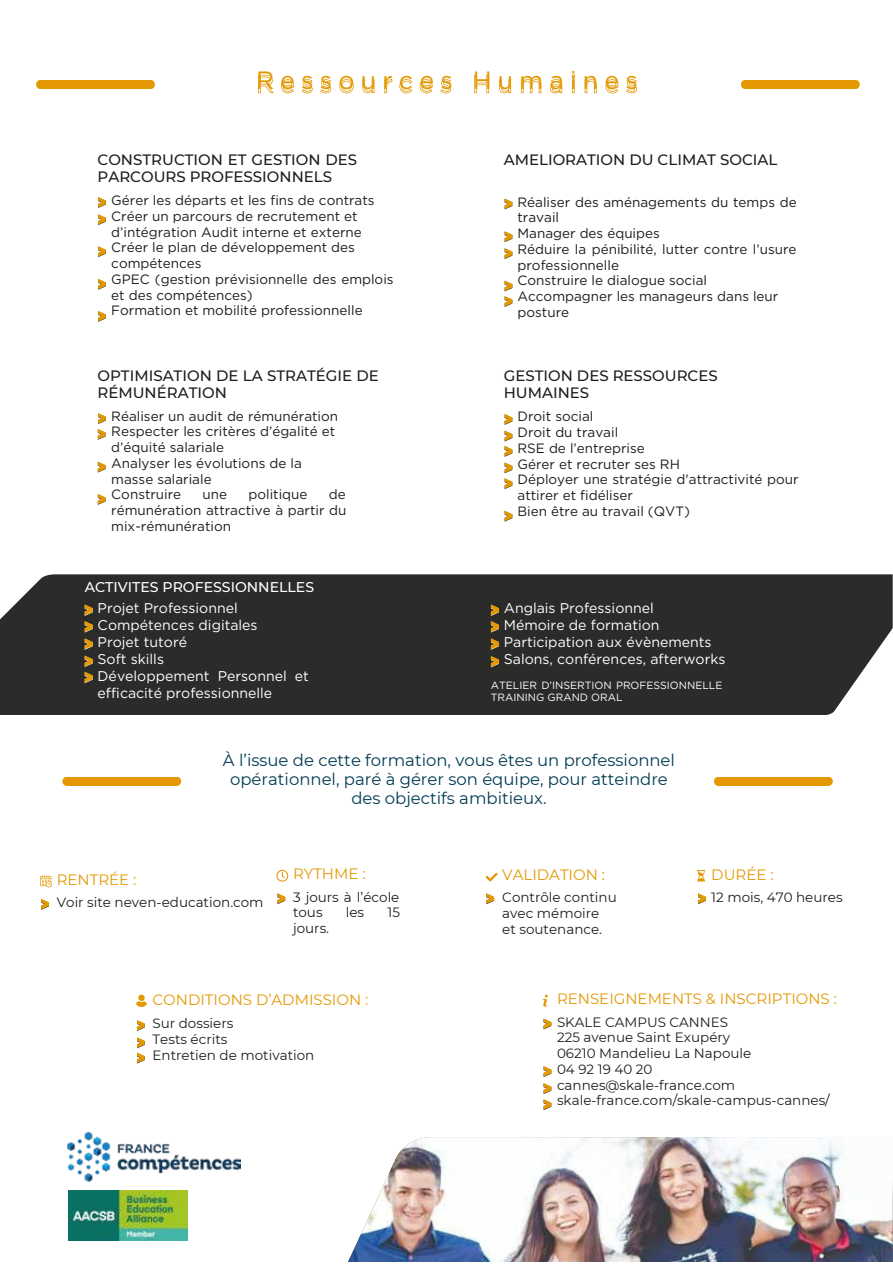
<style>
.page{position:relative;width:893px;height:1264px;background:#fff}
.page>*{position:absolute;margin:0;border:0;box-sizing:border-box;transform-origin:0 0}
.t1{font:25.05px "Gotham";letter-spacing:.245em;color:#e49903}
.t2{font:16.5px/19px "Montserrat";color:#003b54;text-align:center}
.t3{font:500 15px/16.8px "Montserrat";color:#1d1d1b}
.t4{font:15px "Montserrat";color:#e49903}
.t5{font:14.1px/16.8px "Gotham";color:#fff}
.t6{font:500 14.1px "Montserrat";color:#fff}
.t7{font:13.5px/15.8px "Gotham";color:#1d1d1b}
.t8{font:13.5px/15.8px "Montserrat";color:#1d1d1b}
.t9{font:10.5px/12.3px "Gotham";color:#fff}
</style>
<div class="page">
<div style="left:36px;top:80px;width:118px;height:9px;background:#e49903;border-radius:5px"></div>
<div style="left:62px;top:776px;width:119px;height:9px;background:#e49903;border-radius:5px"></div>
<svg style="left:98px;top:197px;width:8px;height:11px"></svg>
<svg style="left:258px;top:75px;width:16px;height:18px"></svg>
<svg style="left:281px;top:79px;width:13px;height:14px"></svg>
<svg style="left:302px;top:79px;width:10px;height:14px"></svg>
<svg style="left:320px;top:79px;width:11px;height:14px"></svg>
<svg style="left:339px;top:79px;width:14px;height:14px"></svg>
<svg style="left:362px;top:79px;width:12px;height:14px"></svg>
<svg style="left:384px;top:79px;width:8px;height:14px"></svg>
<svg style="left:399px;top:79px;width:13px;height:14px"></svg>
<svg style="left:419px;top:79px;width:13px;height:14px"></svg>
<svg style="left:440px;top:79px;width:11px;height:14px"></svg>
<svg style="left:474px;top:75px;width:15px;height:18px"></svg>
<svg style="left:499px;top:79px;width:12px;height:14px"></svg>
<svg style="left:521px;top:79px;width:20px;height:14px"></svg>
<svg style="left:550px;top:79px;width:12px;height:14px"></svg>
<svg style="left:571px;top:74px;width:3px;height:19px"></svg>
<svg style="left:584px;top:79px;width:12px;height:14px"></svg>
<svg style="left:605px;top:79px;width:13px;height:14px"></svg>
<svg style="left:626px;top:79px;width:11px;height:14px"></svg>
<div style="left:0;top:574px;width:892px;height:141px;background:#2b2b2a"></div>
<div style="left:713px;top:776px;width:119px;height:9px;background:#e49903;border-radius:5px"></div>
<div style="left:740px;top:80px;width:119px;height:9px;background:#e49903;border-radius:5px"></div>
<img style="left:348px;top:1137px;width:544px;height:124px">
<svg style="left:40px;top:875px;width:12px;height:12px"></svg>
<svg style="left:85px;top:604px;width:8px;height:28px"></svg>
<svg style="left:85px;top:638px;width:8px;height:45px"></svg>
<svg style="left:136px;top:994px;width:11px;height:13px"></svg>
<svg style="left:276px;top:869px;width:12px;height:12px"></svg>
<svg style="left:486px;top:873px;width:11px;height:8px"></svg>
<svg style="left:491px;top:604px;width:8px;height:28px"></svg>
<svg style="left:491px;top:638px;width:8px;height:12px"></svg>
<svg style="left:491px;top:656px;width:8px;height:11px"></svg>
<svg style="left:542px;top:994px;width:6px;height:12px"></svg>
<svg style="left:697px;top:870px;width:8px;height:11px"></svg>
<img style="left:67px;top:1131px;width:173px;height:50px">
<img style="left:68px;top:1190px;width:119px;height:50px">
<svg style="left:41px;top:899px;width:8px;height:10px"></svg>
<svg style="left:98px;top:461px;width:7px;height:11px"></svg>
<svg style="left:98px;top:494px;width:7px;height:11px"></svg>
<svg style="left:98px;top:214px;width:8px;height:11px"></svg>
<svg style="left:98px;top:246px;width:8px;height:11px"></svg>
<svg style="left:98px;top:279px;width:8px;height:11px"></svg>
<svg style="left:98px;top:311px;width:8px;height:11px"></svg>
<svg style="left:98px;top:413px;width:8px;height:27px"></svg>
<svg style="left:137px;top:1020px;width:8px;height:10px"></svg>
<svg style="left:137px;top:1037px;width:8px;height:26px"></svg>
<svg style="left:277px;top:893px;width:8px;height:11px"></svg>
<svg style="left:486px;top:893px;width:8px;height:11px"></svg>
<svg style="left:504px;top:198px;width:8px;height:11px"></svg>
<svg style="left:504px;top:231px;width:8px;height:11px"></svg>
<svg style="left:504px;top:248px;width:8px;height:11px"></svg>
<svg style="left:504px;top:280px;width:8px;height:27px"></svg>
<svg style="left:504px;top:414px;width:8px;height:75px"></svg>
<svg style="left:504px;top:510px;width:8px;height:11px"></svg>
<svg style="left:543px;top:1018px;width:8px;height:11px"></svg>
<svg style="left:543px;top:1066px;width:8px;height:11px"></svg>
<svg style="left:543px;top:1083px;width:8px;height:27px"></svg>
<svg style="left:698px;top:893px;width:7px;height:11px"></svg>
<h1 class="t1" style="left:256px;top:65px;width:383px">Ressources Humaines</h1>
<p class="t3" style="left:97px;top:151px;width:261px">CONSTRUCTION ET GESTION DES<br>PARCOURS PROFESSIONNELS</p>
<p class="t3" style="left:503px;top:152px;width:275px">AMELIORATION DU CLIMAT SOCIAL</p>
<p class="t7" style="left:111px;top:192px;width:284px">Gérer les départs et les fins de contrats Créer un parcours de recrutement et d’intégration Audit interne et externe Créer le plan de développement des compétences<br>GPEC (gestion prévisionnelle des emplois et des compétences)<br>Formation et mobilité professionnelle</p>
<p class="t7" style="left:517px;top:194px;width:281px">Réaliser des aménagements du temps de travail<br>Manager des équipes<br>Réduire la pénibilité, lutter contre l’usure professionnelle<br>Construire le dialogue social<br>Accompagner les manageurs dans leur posture</p>
<p class="t3" style="left:97px;top:367px;width:283px">OPTIMISATION DE LA STRATÉGIE DE<br>RÉMUNÉRATION</p>
<p class="t7" style="left:111px;top:408px;width:228px">Réaliser un audit de rémunération<br>Respecter les critères d’égalité et d’équité salariale<br>Analyser les évolutions de la masse salariale<br>Construire</p>
<p class="t7" style="left:111px;top:486px;width:236px;text-align:justify;text-indent:217px">de rémunération attractive à partir du mix-rémunération</p>
<p class="t7" style="left:202px;top:486px;width:26px">une</p>
<p class="t7" style="left:248px;top:486px;width:61px">politique</p>
<p class="t6" style="left:85px;top:578px;width:231px">ACTIVITES PROFESSIONNELLES</p>
<p class="t3" style="left:503px;top:367px;width:215px">GESTION DES RESSOURCES<br>HUMAINES</p>
<p class="t7" style="left:517px;top:408px;width:282px">Droit social<br>Droit du travail<br>RSE de l’entreprise<br>Gérer et recruter ses RH<br>Déployer une stratégie d'attractivité pour attirer et fidéliser<br>Bien être au travail (QVT)</p>
<p class="t5" style="left:98px;top:599px;width:213px">Projet Professionnel<br>Compétences digitales<br>Projet tutoré<br>Soft skills<br>Développement Personnel et efficacité professionnelle</p>
<p class="t5" style="left:504px;top:599px;width:223px">Anglais Professionnel<br>Mémoire de formation<br>Participation aux évènements<br>Salons, conférences, afterworks</p>
<p class="t9" style="left:491px;top:678px;width:233px">ATELIER D’INSERTION PROFESSIONNELLE<br>TRAINING GRAND ORAL</p>
<p class="t4" style="left:57px;top:870px;width:81px">RENTRÉE :</p>
<p class="t2" style="left:223px;top:750px;width:453px">À l’issue de cette formation, vous êtes un professionnel opérationnel, paré à gérer son équipe, pour atteindre des objectifs ambitieux.</p>
<p class="t4" style="left:293px;top:864px;width:74px">RYTHME :</p>
<p class="t4" style="left:502px;top:865px;width:104px">VALIDATION :</p>
<p class="t8" style="left:57px;top:894px;width:208px">Voir site neven-education.com</p>
<p class="t8" style="left:293px;top:888px;width:108px">3 jours à l’école tous</p>
<p class="t8" style="left:346px;top:904px;width:20px">les</p>
<p class="t8" style="left:387px;top:904px;width:14px">15</p>
<p class="t8" style="left:293px;top:920px;width:38px">jours.</p>
<p class="t8" style="left:502px;top:889px;width:116px">Contrôle continu avec mémoire<br>et soutenance.</p>
<p class="t4" style="left:711px;top:865px;width:64px">DURÉE :</p>
<p class="t8" style="left:711px;top:889px;width:133px">12 mois, 470 heures</p>
<p class="t4" style="left:152px;top:990px;width:217px">CONDITIONS D’ADMISSION :</p>
<p class="t8" style="left:152px;top:1015px;width:163px">Sur dossiers<br>Tests écrits<br>Entretien de motivation</p>
<p class="t4" style="left:557px;top:989px;width:281px">RENSEIGNEMENTS &amp; INSCRIPTIONS :</p>
<p class="t8" style="left:557px;top:1013px;width:274px">SKALE CAMPUS CANNES<br>225 avenue Saint Exupéry<br>06210 Mandelieu La Napoule<br>04 92 19 40 20 cannes@skale-france.com skale-france.com/skale-campus-cannes/</p>
</div>
